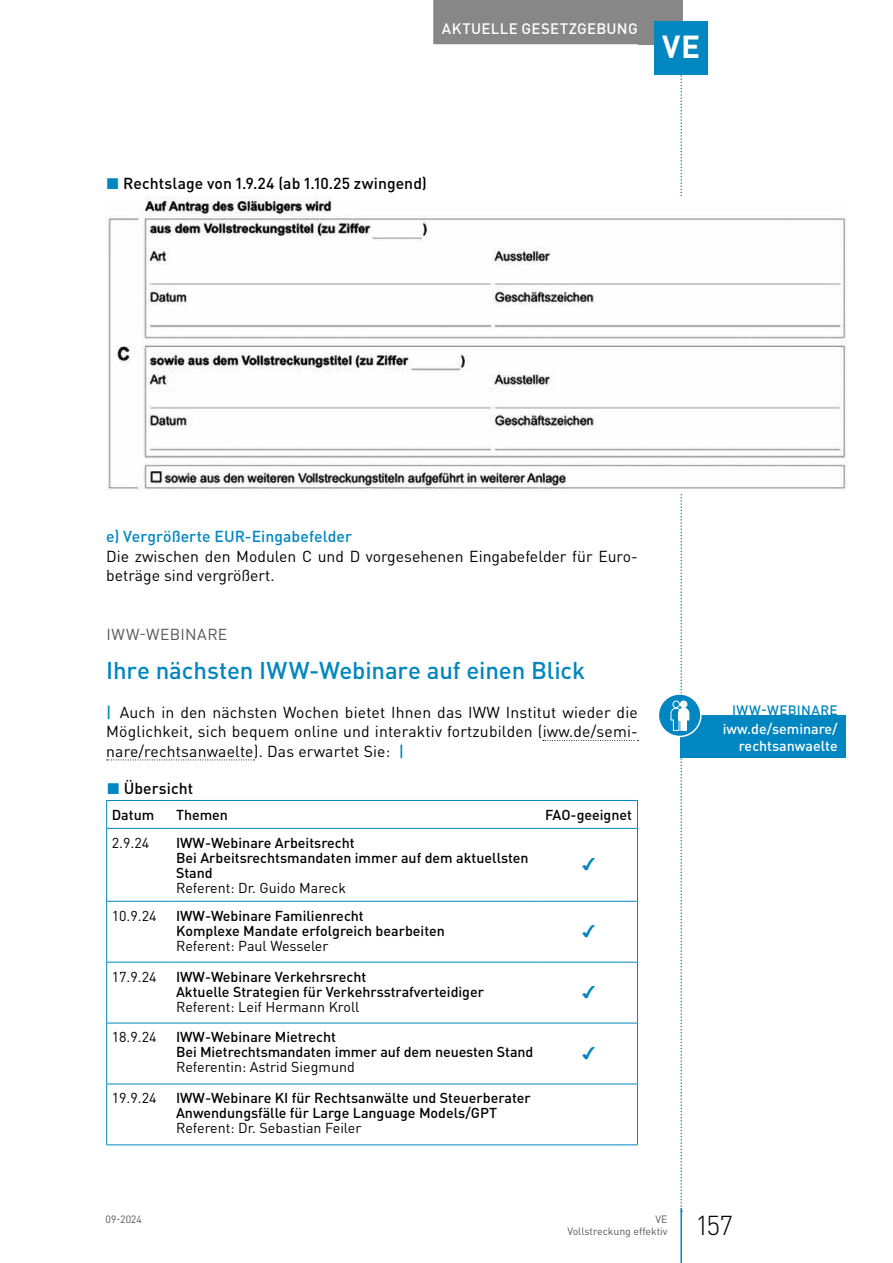
<style>
.page{position:relative;width:893px;height:1263px;background:#fff}
.page>*{position:absolute;margin:0;border:0;box-sizing:border-box;transform-origin:0 0}
.t1{font:700 31.5px "DIN Pro";color:#fff}
.t2{font:300 27px "DIN Pro";color:#000}
.t3{font:500 24px "DIN Pro";letter-spacing:-.005em;color:#0086c0}
.t4{font:15.75px/19.5px "DIN Pro";color:#000}
.t5{font:500 15.75px "DIN Pro";letter-spacing:.005em;color:#000}
.t6{font:500 15.75px "DIN Pro";letter-spacing:.005em;color:#0086c0}
.t7{font:15.75px "DIN Pro";letter-spacing:.035em;color:#575756}
.t8{font:15.75px "Arial Unicode MS";color:#0086c0}
.t9{font:500 15px "DIN Pro";letter-spacing:.02em;color:#fff}
.t10{font:500 14.25px/15px "DIN Pro";color:#000}
.t11{font:14.25px "DIN Pro";color:#000}
.t12{font:500 14.25px/17.2px "DIN Pro";color:#fff;text-align:right}
.t13{font:500 13.5px "DIN Pro";letter-spacing:.04em;color:#0086c0}
.t14{font:10.5px/12.8px "DIN Pro";color:#575756;text-align:right}
.s1{color:#0086c0}
.s2{font-weight:500;color:#0086c0}
</style>
<div class="page">
<div style="left:638px;top:0;width:44px;height:44px;background:#878787"></div>
<hr style="left:680px;top:1208px;width:2px;height:55px;background:#0086c0">
<div style="left:433px;top:0;width:213px;height:44px;background:#878787"></div>
<div style="left:655px;top:21px;width:53px;height:53px;background:#0086c0"></div>
<img style="left:107px;top:197px;width:739px;height:294px">
<svg style="left:543px;top:740px;width:95px;height:1px"></svg>
<svg style="left:107px;top:759px;width:147px;height:1px"></svg>
<svg style="left:107px;top:801px;width:530px;height:343px"></svg>
<hr style="left:171px;top:828px;width:369px;height:1px;background:#0086c0">
<hr style="left:540px;top:828px;width:98px;height:1px;background:#0086c0">
<hr style="left:171px;top:901px;width:369px;height:1px;background:#0086c0">
<hr style="left:540px;top:901px;width:98px;height:1px;background:#0086c0">
<hr style="left:171px;top:962px;width:369px;height:1px;background:#0086c0">
<hr style="left:540px;top:962px;width:98px;height:1px;background:#0086c0">
<hr style="left:171px;top:1023px;width:369px;height:1px;background:#0086c0">
<hr style="left:540px;top:1023px;width:98px;height:1px;background:#0086c0">
<hr style="left:171px;top:1083px;width:369px;height:1px;background:#0086c0">
<hr style="left:540px;top:1083px;width:98px;height:1px;background:#0086c0">
<hr style="left:171px;top:1144px;width:369px;height:1px;background:#0086c0">
<hr style="left:540px;top:1144px;width:98px;height:1px;background:#0086c0">
<hr style="left:106px;top:800px;width:65px;height:1px;background:#0086c0">
<svg style="left:106px;top:801px;width:1px;height:27px"></svg>
<hr style="left:171px;top:800px;width:369px;height:1px;background:#0086c0">
<hr style="left:540px;top:800px;width:98px;height:1px;background:#0086c0">
<svg style="left:637px;top:801px;width:1px;height:27px"></svg>
<hr style="left:106px;top:828px;width:65px;height:1px;background:#0086c0">
<hr style="left:106px;top:829px;width:1px;height:72px;background:#0086c0">
<hr style="left:106px;top:901px;width:65px;height:1px;background:#0086c0">
<hr style="left:106px;top:902px;width:1px;height:60px;background:#0086c0">
<hr style="left:106px;top:962px;width:65px;height:1px;background:#0086c0">
<hr style="left:106px;top:962px;width:1px;height:61px;background:#0086c0">
<hr style="left:106px;top:1023px;width:65px;height:1px;background:#0086c0">
<hr style="left:106px;top:1023px;width:1px;height:60px;background:#0086c0">
<hr style="left:106px;top:1083px;width:65px;height:1px;background:#0086c0">
<hr style="left:106px;top:1084px;width:1px;height:60px;background:#0086c0">
<hr style="left:106px;top:1144px;width:65px;height:1px;background:#0086c0">
<hr style="left:637px;top:829px;width:1px;height:72px;background:#0086c0">
<hr style="left:637px;top:902px;width:1px;height:60px;background:#0086c0">
<hr style="left:637px;top:962px;width:1px;height:61px;background:#0086c0">
<hr style="left:637px;top:1023px;width:1px;height:60px;background:#0086c0">
<hr style="left:637px;top:1084px;width:1px;height:60px;background:#0086c0">
<div style="left:680px;top:715px;width:166px;height:43px;background:#0086c0"></div>
<div style="left:658px;top:694px;width:43px;height:42px;background:#0086c0;border-radius:50%"></div>
<div style="left:658px;top:693px;width:44px;height:44px;border:2px solid #fff;border-radius:50%"></div>
<svg style="left:670px;top:0;width:20px;height:1212px"></svg>
<p class="t9" style="left:442px;top:18px;width:195px">Aktuelle Gesetzgebung</p>
<h1 class="t1" style="left:662px;top:26px;width:40px">VE</h1>
<p class="t5" style="left:106px;top:172px;width:322px"><span class="s1">◼</span> Rechtslage von 1.9.24 (ab 1.10.25 zwingend)</p>
<p class="t6" style="left:106px;top:526px;width:247px">e) Vergrößerte EU R-Eingabefelder</p>
<p class="t4" style="left:106px;top:546px;width:533px">Die zwischen den Modulen C und D vorgesehenen Eingabefelder für Euro&shy;beträge sind vergrößert.</p>
<p class="t7" style="left:106px;top:623px;width:123px">IWW-WEBINARE</p>
<h3 class="t3" style="left:106px;top:654px;width:480px">Ihre nächsten IWW-Webinare auf einen Blick</h3>
<p class="t4" style="left:106px;top:702px;width:533px;text-align:justify"><span class="s2">|</span> Auch in den nächsten Wochen bietet Ihnen das IWW Institut wieder die Möglichkeit, sich bequem online und interaktiv fortzubilden (iww.de/semi&shy;nare/rechtsanwaelte). Das erwartet Sie: <span class="s2">|</span></p>
<p class="t5" style="left:107px;top:778px;width:88px"><span class="s1">◼</span> Übersicht</p>
<p class="t10" style="left:112px;top:807px;width:44px">Datum</p>
<p class="t10" style="left:176px;top:807px;width:53px">Themen</p>
<p class="t10" style="left:545px;top:807px;width:88px">FAO-geeignet</p>
<p class="t11" style="left:112px;top:833px;width:39px">2.9.24</p>
<p class="t10" style="left:176px;top:834px;width:354px">IWW-Webinare Arbeitsrecht<br>Bei Arbeitsrechtsmandaten immer auf dem aktuellsten<br>Stand</p>
<p class="t11" style="left:176px;top:878px;width:172px">Referent: Dr. Guido Mareck</p>
<p class="t8" style="left:582px;top:853px;width:15px">✔</p>
<p class="t11" style="left:112px;top:906px;width:46px">10.9.24</p>
<p class="t10" style="left:176px;top:907px;width:270px">IWW-Webinare Familienrecht<br>Komplexe Mandate erfolgreich bearbeiten</p>
<p class="t11" style="left:176px;top:936px;width:154px">Referent: Paul Wesseler</p>
<p class="t11" style="left:112px;top:967px;width:46px">17.9.24</p>
<p class="t10" style="left:176px;top:968px;width:310px">IWW-Webinare Verkehrsrecht<br>Aktuelle Strategien für Verkehrsstrafverteidiger</p>
<p class="t11" style="left:176px;top:997px;width:185px">Referent: Leif Hermann Kroll</p>
<p class="t11" style="left:112px;top:1028px;width:46px">18.9.24</p>
<p class="t10" style="left:176px;top:1029px;width:359px">IWW-Webinare Mietrecht<br>Bei Mietrechtsmandaten immer auf dem neuesten Stand</p>
<p class="t11" style="left:176px;top:1058px;width:180px">Referentin: Astrid Siegmund</p>
<p class="t11" style="left:112px;top:1088px;width:46px">19.9.24</p>
<p class="t10" style="left:176px;top:1090px;width:356px">IWW-Webinare KI für Rechtsanwälte und Steuerberater<br>Anwendungsfälle für Large Language Models/GPT</p>
<p class="t11" style="left:176px;top:1118px;width:187px">Referent: Dr. Sebastian Feiler</p>
<p class="t8" style="left:582px;top:920px;width:15px">✔</p>
<p class="t8" style="left:582px;top:981px;width:15px">✔</p>
<p class="t8" style="left:582px;top:1042px;width:15px">✔</p>
<p class="t13" style="left:732px;top:701px;width:105px">IWW-WEB INARE</p>
<p class="t12" style="left:723px;top:720px;width:116px">iww.de/seminare/ rechtsanwaelte</p>
<p class="t14" style="left:106px;top:1212px;width:38px">09-2024</p>
<p class="t14" style="left:567px;top:1212px;width:102px">VE<br>Vollstreckung effektiv</p>
<h2 class="t2" style="left:697px;top:1207px;width:37px">157</h2>
</div>
